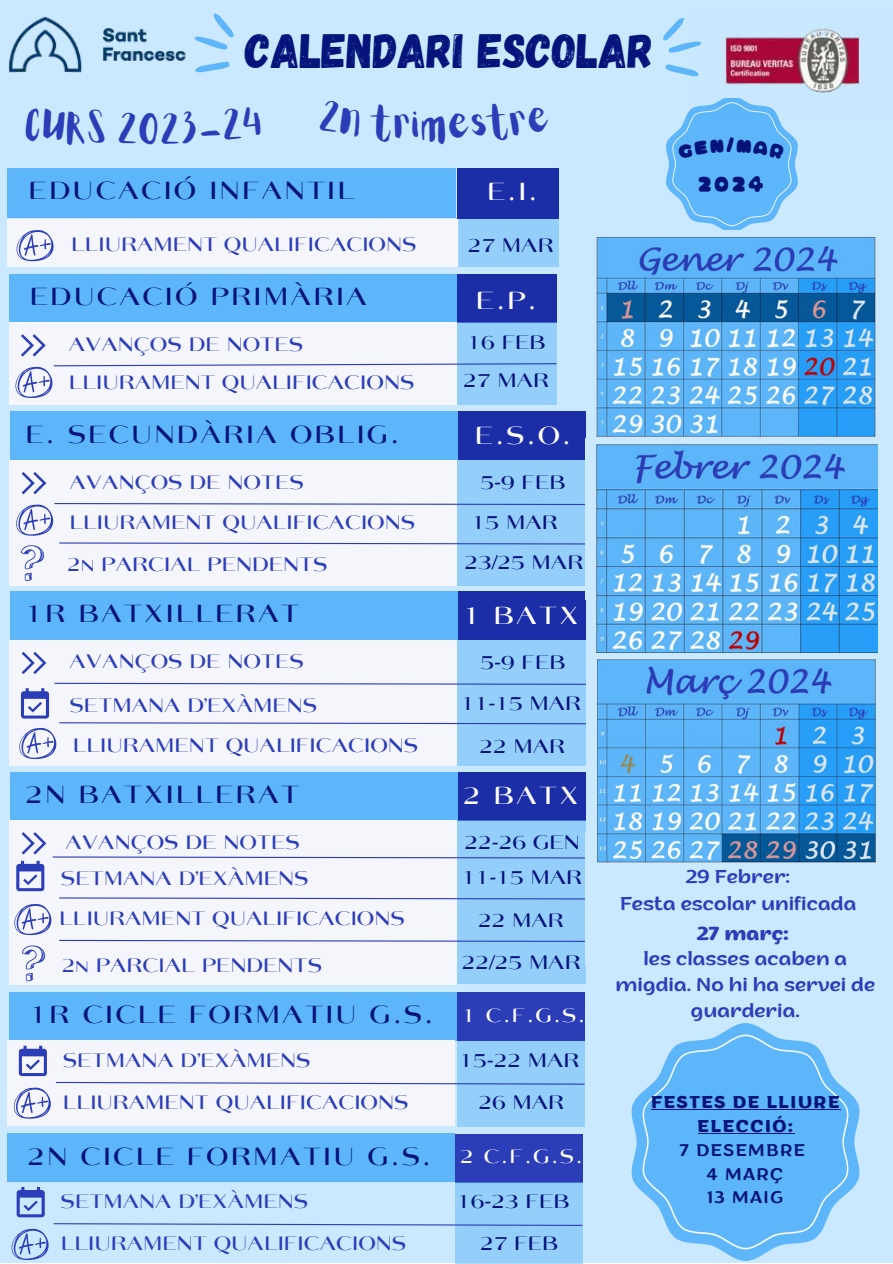
<style>
.page{position:relative;width:893px;height:1264px;background:#fff}
.page>*{position:absolute;margin:0;border:0;box-sizing:border-box;transform-origin:0 0}
.t1{font:48.15px "Gagalin";color:#05137b}
.t2{font:35.25px "Aloja Extended";color:#2c3db8}
.t3{font:26.85px "Angelica";letter-spacing:.08em;color:#05137b}
.t4{font:26.85px "Angelica";letter-spacing:.08em;color:#fff}
.t5{font:21px "Angelica";color:#2c3db8}
.t6{font:21px "Angelica";color:#05137b}
.t7{font:19.95px "Ame Chan Pop Maru TTF";color:#05137b}
.t8{font:19.2px "Ame Chan Pop Maru TTF";color:#05137b}
.t9{font:18.9px/25.8px "ZT Arturo";color:#2c3db8;text-align:center}
.t10{font:700 18.9px "ZT Arturo";color:#2c3db8}
.t11{font:700 17.25px/24px "ZT Arturo";letter-spacing:.08em;color:#05137b;text-align:center}
.t12{font:17.25px/24px "ZT Arturo";letter-spacing:.08em;color:#05137b;text-align:center}
.s1{font-size:20.85px;color:#fff}
</style>
<div class="page">
<div style="left:0;top:0;width:892px;height:1262px;background:#cae8ff"></div>
<svg style="left:663px;top:18px;width:26px;height:58px"></svg>
<svg style="left:194px;top:13px;width:40px;height:59px"></svg>
<img style="left:8px;top:17px;width:178px;height:56px">
<img style="left:689px;top:28px;width:171px;height:66px">
<div style="left:7px;top:219px;width:451px;height:47px;background:#f4f6fc"></div>
<div style="left:458px;top:219px;width:101px;height:48px;background:#94cffc"></div>
<div style="left:7px;top:168px;width:449px;height:50px;background:#5cb6f9"></div>
<div style="left:457px;top:168px;width:102px;height:51px;background:#1c2da8"></div>
<svg style="left:16px;top:230px;width:38px;height:31px"></svg>
<div style="left:10px;top:591px;width:448px;height:48px;background:#5cb6f9"></div>
<div style="left:458px;top:591px;width:127px;height:49px;background:#1c2da8"></div>
<div style="left:457px;top:640px;width:128px;height:126px;background:#94cffc"></div>
<div style="left:10px;top:639px;width:447px;height:126px;background:#f4f6fc"></div>
<svg style="left:22px;top:651px;width:24px;height:23px"></svg>
<svg style="left:19px;top:682px;width:566px;height:77px"></svg>
<div style="left:10px;top:992px;width:447px;height:48px;background:#5cb6f9"></div>
<div style="left:457px;top:992px;width:127px;height:49px;background:#2c3db8"></div>
<div style="left:458px;top:1041px;width:127px;height:85px;background:#94cffc"></div>
<div style="left:7px;top:1040px;width:448px;height:85px;background:#f4f6fc"></div>
<div style="left:10px;top:411px;width:448px;height:49px;background:#5cb6f9"></div>
<div style="left:458px;top:411px;width:127px;height:49px;background:#1c2da8"></div>
<div style="left:457px;top:460px;width:128px;height:126px;background:#94cffc"></div>
<div style="left:10px;top:460px;width:447px;height:125px;background:#f4f6fc"></div>
<svg style="left:21px;top:545px;width:23px;height:36px"></svg>
<svg style="left:22px;top:472px;width:24px;height:22px"></svg>
<svg style="left:16px;top:503px;width:569px;height:33px"></svg>
<svg style="left:59px;top:542px;width:526px;height:3px"></svg>
<div style="left:10px;top:771px;width:448px;height:49px;background:#5cb6f9"></div>
<div style="left:458px;top:771px;width:127px;height:49px;background:#1c2da8"></div>
<div style="left:457px;top:820px;width:128px;height:163px;background:#94cffc"></div>
<div style="left:10px;top:820px;width:447px;height:164px;background:#f4f6fc"></div>
<svg style="left:22px;top:945px;width:24px;height:36px"></svg>
<svg style="left:52px;top:856px;width:533px;height:3px"></svg>
<svg style="left:22px;top:832px;width:24px;height:22px"></svg>
<svg style="left:14px;top:904px;width:38px;height:31px"></svg>
<svg style="left:59px;top:897px;width:526px;height:3px"></svg>
<svg style="left:59px;top:939px;width:526px;height:3px"></svg>
<svg style="left:16px;top:860px;width:28px;height:31px"></svg>
<svg style="left:631px;top:1023px;width:229px;height:237px"></svg>
<svg style="left:641px;top:1034px;width:208px;height:215px;background:#6ebdf9"></svg>
<hr style="left:651px;top:1108px;width:190px;height:1px;background:#05137b">
<hr style="left:697px;top:1132px;width:97px;height:1px;background:#05137b">
<img style="left:596px;top:444px;width:281px;height:208px">
<div style="left:10px;top:274px;width:447px;height:48px;background:#5cb6f9"></div>
<div style="left:457px;top:274px;width:99px;height:48px;background:#1c2da8"></div>
<div style="left:456px;top:322px;width:100px;height:82px;background:#94cffc"></div>
<div style="left:10px;top:322px;width:447px;height:83px;background:#f4f6fc"></div>
<svg style="left:21px;top:334px;width:25px;height:22px"></svg>
<svg style="left:15px;top:362px;width:542px;height:36px"></svg>
<svg style="left:13px;top:1045px;width:572px;height:74px"></svg>
<div style="left:7px;top:1133px;width:448px;height:49px;background:#5cb6f9"></div>
<div style="left:455px;top:1133px;width:127px;height:49px;background:#2c3db8"></div>
<div style="left:455px;top:1182px;width:127px;height:81px;background:#94cffc"></div>
<svg style="left:11px;top:1186px;width:572px;height:74px"></svg>
<img style="left:597px;top:659px;width:278px;height:203px">
<img style="left:596px;top:238px;width:279px;height:199px">
<svg style="left:666px;top:98px;width:132px;height:132px"></svg>
<h2 class="t2" style="left:140px;top:111px;width:23px">0</h2>
<h1 class="t1" style="left:245px;top:21px;width:410px">CALENDARI ESCOLAR</h1>
<h2 class="t2" style="left:422px;top:105px;width:28px">m</h2>
<p class="t8" style="left:726px;top:135px;width:10px">/</p>
<p class="t3" style="left:29px;top:173px;width:328px">EDUCACIÓ INFANTIL</p>
<p class="t7" style="left:697px;top:174px;width:68px">2024</p>
<p class="t4" style="left:487px;top:173px;width:52px">E.I.</p>
<p class="t5" style="left:71px;top:230px;width:347px">LLIURAMENT QUALIFICACIONS</p>
<p class="t6" style="left:468px;top:231px;width:87px">27 MAR</p>
<p class="t3" style="left:30px;top:278px;width:339px">EDUCACIÓ PRIMÀRIA</p>
<p class="t4" style="left:476px;top:282px;width:62px">E.P.</p>
<p class="t5" style="left:69px;top:330px;width:236px">AVANÇOS DE NOTES</p>
<p class="t6" style="left:467px;top:328px;width:80px">16 FEB</p>
<p class="t5" style="left:69px;top:368px;width:347px">LLIURAMENT QUALIFICACIONS</p>
<p class="t6" style="left:463px;top:365px;width:87px">27 MAR</p>
<p class="t3" style="left:25px;top:416px;width:375px">E. SECUNDÀRIA OBLIG.</p>
<p class="t4" style="left:475px;top:417px;width:97px">E.S.O.</p>
<p class="t5" style="left:70px;top:467px;width:236px">AVANÇOS DE NOTES</p>
<p class="t6" style="left:480px;top:468px;width:87px">5-9 FEB</p>
<p class="t5" style="left:70px;top:507px;width:347px">LLIURAMENT QUALIFICACIONS</p>
<p class="t6" style="left:472px;top:508px;width:87px">15 MAR</p>
<p class="t5" style="left:67px;top:550px;width:262px">2n PARCIAL PENDENTS</p>
<p class="t6" style="left:464px;top:548px;width:120px">23/25 MAR</p>
<p class="t3" style="left:25px;top:595px;width:275px">1R BATXILLERAT</p>
<p class="t4" style="left:463px;top:597px;width:117px">1 BATX</p>
<p class="t5" style="left:70px;top:647px;width:236px">AVANÇOS DE NOTES</p>
<p class="t6" style="left:480px;top:648px;width:87px">5-9 FEB</p>
<p class="t5" style="left:70px;top:691px;width:249px">SETMANA D’EXÀMENS</p>
<p class="t6" style="left:461px;top:689px;width:122px">11-15 MAR</p>
<p class="t5" style="left:73px;top:731px;width:347px">LLIURAMENT QUALIFICACIONS</p>
<p class="t6" style="left:479px;top:731px;width:87px">22 MAR</p>
<p class="t3" style="left:25px;top:776px;width:275px">2N BATXILLERAT</p>
<p class="t4" style="left:463px;top:777px;width:117px">2 BATX</p>
<p class="t5" style="left:66px;top:827px;width:236px">AVANÇOS DE NOTES</p>
<p class="t6" style="left:464px;top:827px;width:117px">22-26 GEN</p>
<p class="t5" style="left:61px;top:863px;width:249px">SETMANA D’EXÀMENS</p>
<p class="t6" style="left:462px;top:862px;width:122px">11-15 MAR</p>
<p class="t5" style="left:59px;top:903px;width:347px">LLIURAMENT QUALIFICACIONS</p>
<p class="t6" style="left:478px;top:906px;width:87px">22 MAR</p>
<p class="t5" style="left:62px;top:950px;width:262px">2n PARCIAL PENDENTS</p>
<p class="t6" style="left:461px;top:948px;width:120px">22/25 MAR</p>
<p class="t3" style="left:30px;top:996px;width:556px">1R CICLE FORMATIU G.S. <span class="s1">1 C.F.G.S.</span></p>
<p class="t5" style="left:63px;top:1045px;width:249px">SETMANA D’EXÀMENS</p>
<p class="t6" style="left:459px;top:1045px;width:122px">15-22 MAR</p>
<p class="t5" style="left:63px;top:1087px;width:347px">LLIURAMENT QUALIFICACIONS</p>
<p class="t6" style="left:478px;top:1087px;width:87px">26 MAR</p>
<p class="t3" style="left:28px;top:1137px;width:556px">2N CICLE FORMATIU G.S. <span class="s1">2 C.F.G.S.</span></p>
<p class="t5" style="left:61px;top:1186px;width:249px">SETMANA D’EXÀMENS</p>
<p class="t6" style="left:457px;top:1186px;width:114px">16-23 FEB</p>
<p class="t5" style="left:61px;top:1229px;width:347px">LLIURAMENT QUALIFICACIONS</p>
<p class="t6" style="left:480px;top:1228px;width:80px">27 FEB</p>
<p class="t9" style="left:620px;top:863px;width:238px;line-height:26.2px">29 Febrer:<br>Festa escolar unificada</p>
<p class="t10" style="left:697px;top:920px;width:93px">27 març:</p>
<p class="t9" style="left:615px;top:946px;width:261px">les classes acaben a migdia. No hi ha servei de guarderia.</p>
<p class="t11" style="left:651px;top:1089px;width:190px">FESTES DE LLIURE<br>ELECCIÓ:</p>
<p class="t12" style="left:680px;top:1137px;width:127px">7 DESEMBRE<br>4 MARÇ<br>13 MAIG</p>
</div>
